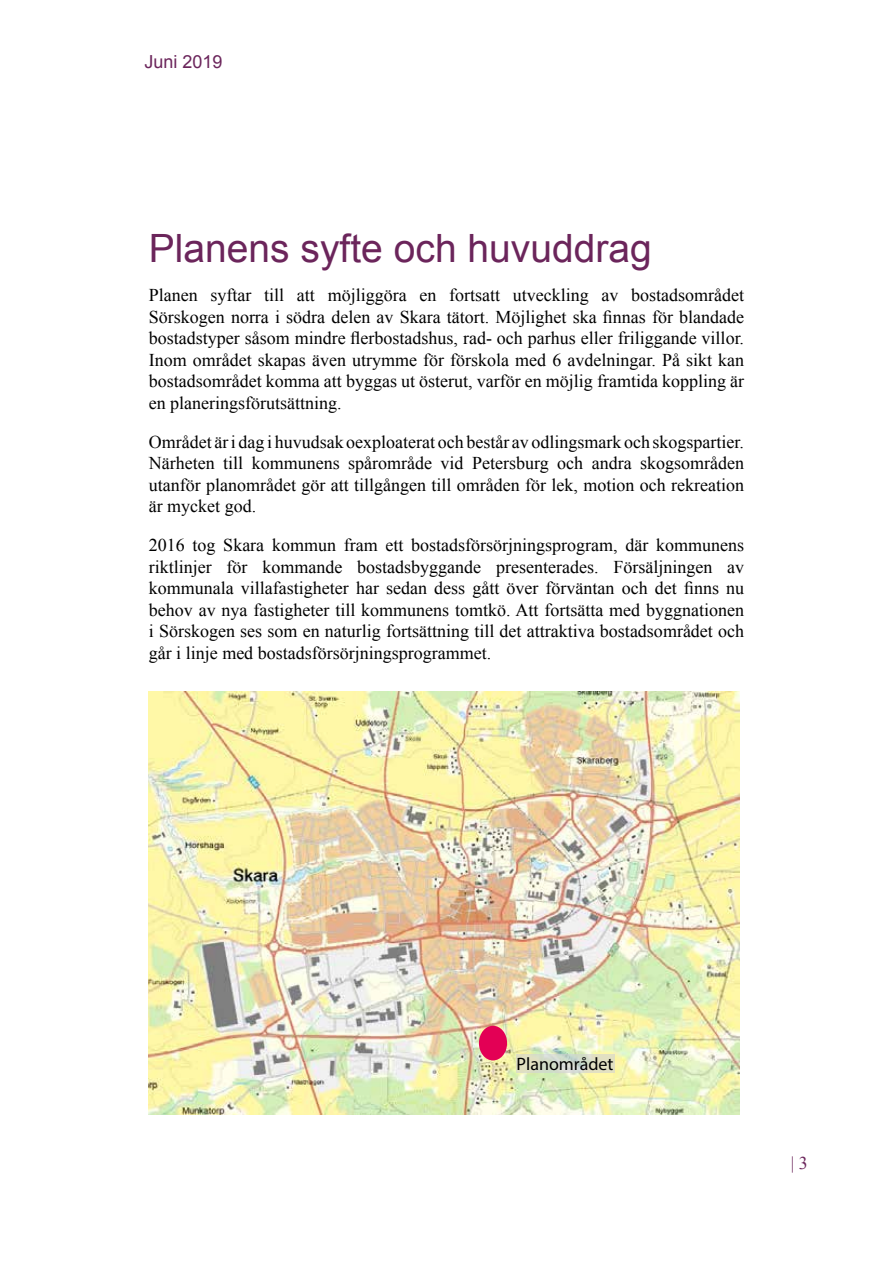
<style>
.page{position:relative;width:893px;height:1263px;background:#fff}
.page>*{position:absolute;margin:0;border:0;box-sizing:border-box;transform-origin:0 0}
.t1{font:39px "Arial";color:#6b255b}
.t2{font:18px/21.6px "Times New Roman";color:#000;text-align:justify}
.t3{font:18px "Myriad Pro";color:#000}
.t4{font:18px "Arial";color:#6b255b}
.t5{font:18px "Times New Roman";color:#6b255b}
</style>
<div class="page">
<img style="left:149px;top:691px;width:591px;height:423px">
<svg style="left:517px;top:1054px;width:98px;height:19px;background:#d9ddc8"></svg>
<div style="left:479px;top:1026px;width:28px;height:34px;background:#e30055;border-radius:50%"></div>
<p class="t4" style="left:145px;top:50px;width:80px">Juni 2019</p>
<h1 class="t1" style="left:149px;top:223px;width:504px">Planens syfte och huvuddrag</h1>
<p class="t2" style="left:149px;top:284px;width:597px">Planen syftar till att möjliggöra en fortsatt utveckling av bostadsområdet Sörskogen norra i södra delen av Skara tätort. Möjlighet ska finnas för blandade bostadstyper såsom mindre flerbostadshus, rad- och parhus eller friliggande villor.<br>Inom området skapas även utrymme för förskola med 6 avdelningar. På sikt kan bostadsområdet komma att byggas ut österut, varför en möjlig framtida koppling är en planeringsförutsättning.</p>
<p class="t2" style="left:149px;top:430px;width:597px">Området är i dag i huvudsak oexploaterat och består av odlingsmark och skogspartier.<br>Närheten till kommunens spårområde vid Petersburg och andra skogsområden utanför planområdet gör att tillgången till områden för lek, motion och rekreation är mycket god.</p>
<p class="t2" style="left:149px;top:534px;width:597px">2016 tog Skara kommun fram ett bostadsförsörjningsprogram, där kommunens riktlinjer för kommande bostadsbyggande presenterades. Försäljningen av kommunala villafastigheter har sedan dess gått över förväntan och det finns nu behov av nya fastigheter till kommunens tomtkö. Att fortsätta med byggnationen i Sörskogen ses som en naturlig fortsättning till det attraktiva bostadsområdet och går i linje med bostadsförsörjningsprogrammet.</p>
<p class="t3" style="left:517px;top:1053px;width:98px">Planområdet</p>
<p class="t5" style="left:791px;top:1151px;width:19px">| 3</p>
</div>
